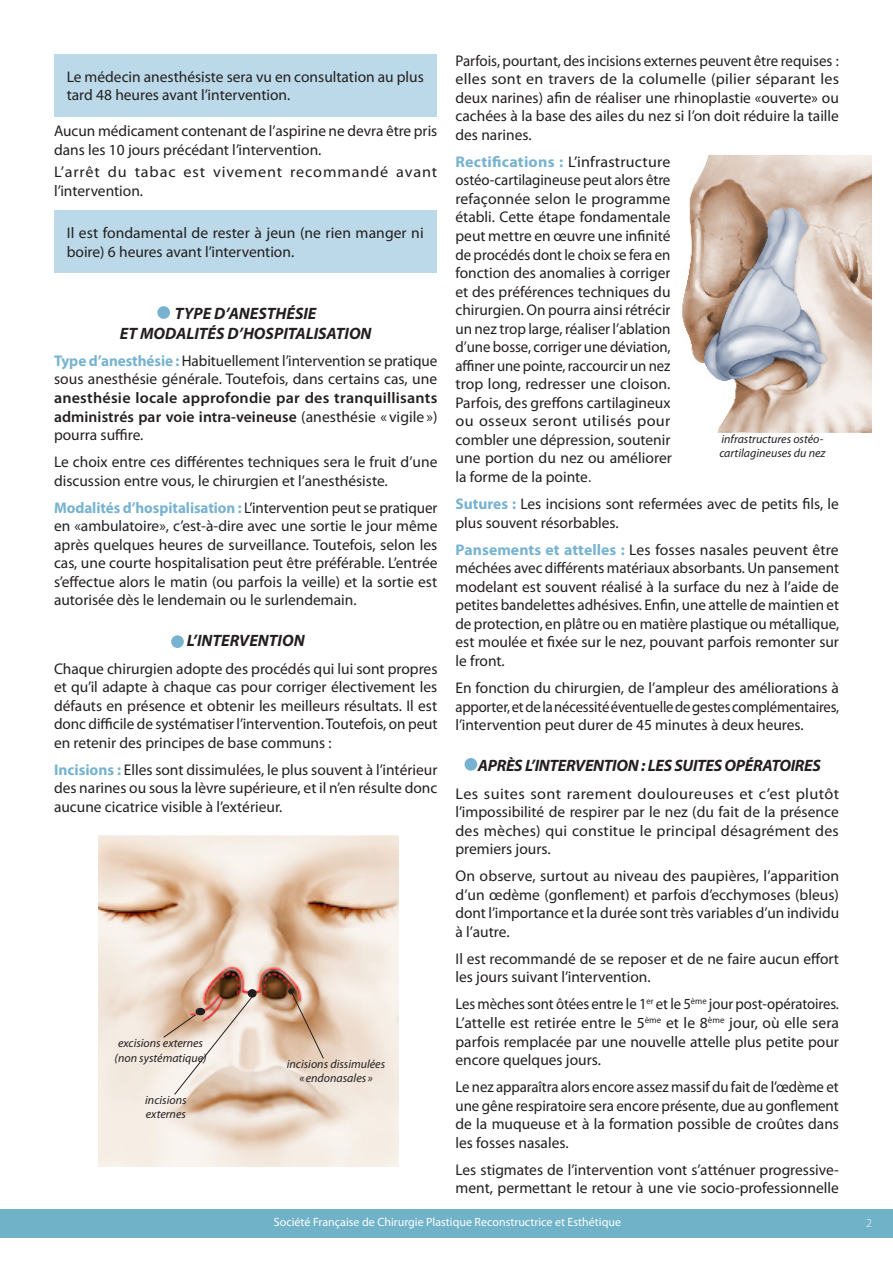
<style>
.page{position:relative;width:893px;height:1263px;background:#fff}
.page>*{position:absolute;margin:0;border:0;box-sizing:border-box;transform-origin:0 0}
.t1{font:italic 700 16.5px "Myriad Pro";letter-spacing:-.005em;color:#231f20}
.t2{font:15.45px/18.6px "Myriad Pro";color:#231f20;text-align:justify}
.t3{font:15.45px/18.6px "Myriad Pro";color:#231f20;text-align:justify;scale:1.04 1}
.t4{font:15.45px/18.6px "Myriad Pro";color:#231f20;text-align:justify;scale:.95 1}
.t5{font:15.45px/18.6px "Myriad Pro";color:#231f20;text-align:justify;scale:.96 1}
.t6{font:15.45px/18.6px "Myriad Pro";color:#231f20;text-align:justify;scale:1.05 1}
.t7{font:15.45px/18.6px "Myriad Pro";letter-spacing:.05em;color:#231f20;scale:1.05 1}
.t8{font:italic 12px/14.4px "Myriad Pro";color:#231f20;text-align:center}
.t9{font:12px "Myriad Pro";color:#fff}
.t10{font:300 12px "Myriad Pro";color:#fff}
.s1{font-weight:700;color:#77b3d0}
.s2{font-weight:600}
.s3{font-family:"Helvetica Neue";font-weight:300}
</style>
<div class="page">
<div style="left:0;top:1209px;width:893px;height:28px;background:#70b2c8"></div>
<div style="left:157px;top:306px;width:13px;height:13px;background:#77b3d0;border-radius:50%"></div>
<div style="left:171px;top:635px;width:13px;height:13px;background:#77b3d0;border-radius:50%"></div>
<div style="left:465px;top:758px;width:12px;height:13px;background:#77b3d0;border-radius:50%"></div>
<div style="left:54px;top:54px;width:383px;height:62px;background:#bbd9e8"></div>
<div style="left:54px;top:211px;width:383px;height:62px;background:#bbd9e8"></div>
<img style="left:99px;top:835px;width:300px;height:332px">
<svg style="left:163px;top:993px;width:92px;height:102px;background:#e2cdbe"></svg>
<div style="left:248px;top:990px;width:8px;height:7px;background:#231f20;border-radius:50%"></div>
<div style="left:248px;top:989px;width:9px;height:9px;border:2px solid #231f20;border-radius:50%"></div>
<svg style="left:288px;top:988px;width:36px;height:71px;background:#cba689"></svg>
<img style="left:682px;top:155px;width:189px;height:278px">
<p class="t2" style="left:67px;top:67px;width:359px">Le médecin anesthésiste sera vu en consultation au plus tard 48 heures avant l’intervention.</p>
<p class="t2" style="left:54px;top:121px;width:385px">Aucun médicament contenant de l’aspirine ne devra être pris dans les 10 jours précédant l’intervention.</p>
<p class="t7" style="left:54px;top:163px;width:366px">L’arrêt du tabac est vivement recommandé avant l’intervention.</p>
<p class="t2" style="left:67px;top:224px;width:358px">Il est fondamental de rester à jeun (ne rien manger ni boire) 6 heures avant l’intervention.</p>
<p class="t1" style="left:175px;top:303px;width:143px">TYPE D’ANESTHÉSIE</p>
<p class="t1" style="left:120px;top:323px;width:253px">ET MODALITÉS D’HOSPITALISATION</p>
<p class="t2" style="left:54px;top:351px;width:385px"><span class="s1">Type d’anesthésie :</span> Habituellement l’intervention se pratique sous anesthésie générale. Toutefois, dans certains cas, une <span class="s2">anesthésie locale approfondie par des tranquillisants administrés par voie intra-veineuse</span> (anesthésie « vigile ») pourra suffire.</p>
<p class="t2" style="left:54px;top:452px;width:385px">Le choix entre ces différentes techniques sera le fruit d’une discussion entre vous, le chirurgien et l’anesthésiste.</p>
<p class="t2" style="left:54px;top:498px;width:385px"><span class="s1">Modalités d’hospitalisation :</span> L’intervention peut se pratiquer en «ambulatoire», c’est-à-dire avec une sortie le jour même après quelques heures de surveillance. Toutefois, selon les cas, une courte hospitalisation peut être préférable. L’entrée s’effectue alors le matin (ou parfois la veille) et la sortie est autorisée dès le lendemain ou le surlendemain.</p>
<p class="t1" style="left:187px;top:630px;width:119px">L’INTERVENTION</p>
<p class="t2" style="left:54px;top:659px;width:385px">Chaque chirurgien adopte des procédés qui lui sont propres et qu’il adapte à chaque cas pour corriger électivement les défauts en présence et obtenir les meilleurs résultats. Il est donc difficile de systématiser l’intervention. Toutefois, on peut en retenir des principes de base communs :</p>
<p class="t2" style="left:54px;top:760px;width:385px"><span class="s1">Incisions :</span> Elles sont dissimulées, le plus souvent à l’intérieur des narines ou sous la lèvre supérieure, et il n’en résulte donc aucune cicatrice visible à l’extérieur.</p>
<p class="t8" style="left:118px;top:1036px;width:87px">excisions externes</p>
<p class="t8" style="left:115px;top:1050px;width:93px">(non systématique)</p>
<p class="t8" style="left:145px;top:1092px;width:43px">incisions</p>
<p class="t8" style="left:146px;top:1107px;width:42px">externes</p>
<p class="t8" style="left:287px;top:1056px;width:100px">incisions dissimulées « endonasales »</p>
<p class="t2" style="left:455px;top:51px;width:385px">Parfois, pourtant, des incisions externes peuvent être requises : elles sont en travers de la columelle (pilier séparant les deux narines) afin de réaliser une rhinoplastie «ouverte» ou cachées à la base des ailes du nez si l’on doit réduire la taille des narines.</p>
<p class="t3" style="left:455px;top:152px;width:210px"><span class="s1">Rectifications :</span> L’infrastructure ostéo-cartilagineuse peut alors être refaçonnée selon le programme établi. Cette étape fondamentale peut mettre en œuvre une infinité de procédés dont le choix se fera en fonction des anomalies à corriger et des préférences techniques du chirurgien. On pourra ainsi rétrécir un nez trop large, réaliser l’ablation d’une bosse, corriger une déviation, affiner une pointe, raccourcir un nez trop long, redresser une cloison.<br>Parfois, des greffons cartilagineux ou osseux seront utilisés pour combler une dépression, soutenir une portion du nez ou améliorer la forme de la pointe<span class="s3">.</span></p>
<p class="t2" style="left:455px;top:494px;width:385px"><span class="s1">Sutures :</span> Les incisions sont refermées avec de petits fils, le plus souvent résorbables.</p>
<p class="t2" style="left:455px;top:540px;width:385px"><span class="s1">Pansements et attelles :</span> Les fosses nasales peuvent être méchées avec différents matériaux absorbants. Un pansement modelant est souvent réalisé à la surface du nez à l’aide de petites bandelettes adhésives. Enfin, une attelle de maintien et de protection, en plâtre ou en matière plastique ou métallique, est moulée et fixée sur le nez, pouvant parfois remonter sur le front.</p>
<p class="t2" style="left:455px;top:678px;width:385px">En fonction du chirurgien, de l’ampleur des améliorations à apporter, et de la nécessité éventuelle de gestes complémentaires, l’intervention peut durer de 45 minutes à deux heures.</p>
<p class="t1" style="left:478px;top:755px;width:344px">APRÈS L’INTERVENTION : LES SUITES OPÉRATOIRES</p>
<p class="t6" style="left:455px;top:784px;width:367px">Les suites sont rarement douloureuses et c’est plutôt l’impossibilité de respirer par le nez (du fait de la présence des mèches) qui constitue le principal désagrément des premiers jours.</p>
<p class="t2" style="left:455px;top:866px;width:385px">On observe, surtout au niveau des paupières, l’apparition d’un œdème (gonflement) et parfois d’ecchymoses (bleus) dont l’importance et la durée sont très variables d’un individu à l’autre.</p>
<p class="t2" style="left:455px;top:949px;width:385px">Il est recommandé de se reposer et de ne faire aucun effort les jours suivant l’intervention.</p>
<p class="t4" style="left:455px;top:995px;width:405px">Les mèches sont ôtées entre le 1<sup>er</sup> et le 5<sup>ème</sup> jour post-opératoires.<br>L’attelle est retirée entre le 5<sup>ème</sup> et le 8<sup>ème</sup> jour, où elle sera parfois remplacée par une nouvelle attelle plus petite pour encore quelques jours.</p>
<p class="t5" style="left:455px;top:1077px;width:401px">Le nez apparaîtra alors encore assez massif du fait de l’œdème et une gêne respiratoire sera encore présente, due au gonflement de la muqueuse et à la formation possible de croûtes dans les fosses nasales.</p>
<p class="t2" style="left:455px;top:1160px;width:385px">Les stigmates de l’intervention vont s’atténuer progressive&shy;ment, permettant le retour à une vie socio-professionnelle</p>
<p class="t8" style="left:721px;top:431px;width:103px">infrastructures ostéo-</p>
<p class="t8" style="left:719px;top:446px;width:108px">cartilagineuses du nez</p>
<p class="t9" style="left:274px;top:1215px;width:349px">Société Française de Chirurgie Plastique Reconstructrice et Esthétique</p>
<p class="t10" style="left:866px;top:1216px;width:7px">2</p>
</div>
